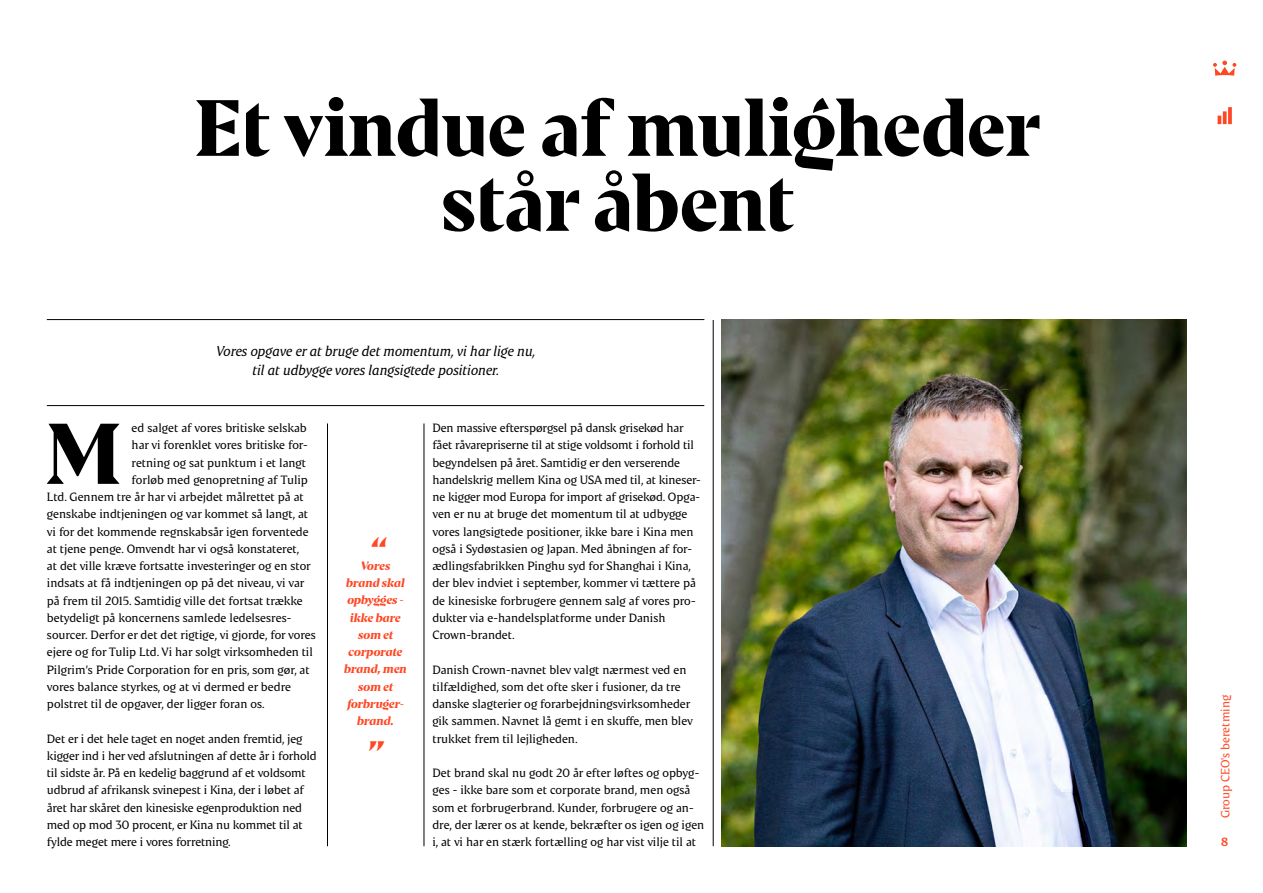
<style>
.page{position:relative;width:1263px;height:893px;background:#fff}
.page>*{position:absolute;margin:0;border:0;box-sizing:border-box;transform-origin:0 0}
.t1{font:700 85.95px "Danish Crown Display";color:#000}
.t2{font:700 79.5px/75px "Danish Crown Display";color:#000;text-align:center}
.t3{font:italic 700 36.75px "Danish Crown Display";color:#ff4724}
.t4{font:italic 14.25px/18.8px "Danish Crown Text";color:#000;text-align:center}
.t5{font:12px/17.2px "Danish Crown Text";letter-spacing:-.005em;color:#000}
.t6{font:italic 700 12px/17.2px "Danish Crown Display";color:#ff4724;text-align:center}
.t7{font:12px "Danish Crown Text";color:#ff4724}
.t8{font:700 12px "Danish Crown Text";color:#ff4724}
</style>
<div class="page">
<hr style="left:327px;top:423px;width:1px;height:423px;background:#000">
<hr style="left:424px;top:423px;width:1px;height:423px;background:#000">
<hr style="left:713px;top:320px;width:1px;height:526px;background:#000">
<hr style="left:47px;top:405px;width:657px;height:1px;background:#000">
<hr style="left:47px;top:319px;width:657px;height:1px;background:#000">
<img style="left:722px;top:320px;width:464px;height:526px">
<svg style="left:1217px;top:111px;width:9px;height:13px"></svg>
<svg style="left:1228px;top:107px;width:4px;height:17px"></svg>
<svg style="left:1213px;top:61px;width:23px;height:15px"></svg>
<h2 class="t2" style="left:194px;top:89px;width:849px">Et vindue af muligheder står åbent</h2>
<p class="t4" style="left:216px;top:342px;width:321px">Vores opgave er at bruge det momentum, vi har lige nu, til at udbygge vores langsigtede positioner.</p>
<h1 class="t1" style="left:45px;top:399px;width:77px">M</h1>
<p class="t5" style="left:132px;top:419px;width:176px">ed salget af vores britiske selskab</p>
<p class="t5" style="left:132px;top:436px;width:178px">har vi forenklet vores britiske for-</p>
<p class="t5" style="left:132px;top:454px;width:176px">retning og sat punktum i et langt</p>
<p class="t5" style="left:132px;top:471px;width:178px">forløb med genopretning af Tulip</p>
<p class="t5" style="left:47px;top:488px;width:258px">Ltd. Gennem tre år har vi arbejdet målrettet på at</p>
<p class="t5" style="left:47px;top:505px;width:263px">genskabe indtjeningen og var kommet så langt, at</p>
<p class="t5" style="left:47px;top:522px;width:263px">vi for det kommende regnskabsår igen forventede</p>
<p class="t5" style="left:47px;top:540px;width:254px">at tjene penge. Omvendt har vi også konstateret,</p>
<p class="t5" style="left:47px;top:557px;width:265px">at det ville kræve fortsatte investeringer og en stor</p>
<p class="t5" style="left:47px;top:574px;width:259px">indsats at få indtjeningen op på det niveau, vi var</p>
<p class="t5" style="left:47px;top:591px;width:257px">på frem til 2015. Samtidig ville det fortsat trække</p>
<p class="t5" style="left:47px;top:609px;width:246px">betydeligt på koncernens samlede ledelsesres-</p>
<p class="t5" style="left:47px;top:626px;width:270px">sourcer. Derfor er det det rigtige, vi gjorde, for vores</p>
<p class="t5" style="left:47px;top:643px;width:267px">ejere og for Tulip Ltd. Vi har solgt virksomheden til</p>
<p class="t5" style="left:47px;top:660px;width:264px">Pilgrim’s Pride Corporation for en pris, som gør, at</p>
<p class="t5" style="left:47px;top:678px;width:246px">vores balance styrkes, og at vi dermed er bedre</p>
<p class="t5" style="left:47px;top:695px;width:219px">polstret til de opgaver, der ligger foran os.</p>
<p class="t5" style="left:47px;top:729px;width:271px">Det er i det hele taget en noget anden fremtid, jeg kigger ind i her ved afslutningen af dette år i forhold til sidste år. På en kedelig baggrund af et voldsomt udbrud af afrikansk svinepest i Kina, der i løbet af året har skåret den kinesiske egenproduktion ned med op mod 30 procent, er Kina nu kommet til at fylde meget mere i vores forretning.</p>
<h3 class="t3" style="left:369px;top:527px;width:19px">“</h3>
<p class="t6" style="left:344px;top:557px;width:64px">Vores brand skal opbygges - ikke bare som et corporate brand, men som et forbruger&shy;brand.</p>
<h3 class="t3" style="left:365px;top:731px;width:20px">”</h3>
<p class="t5" style="left:432px;top:419px;width:270px">Den massive efterspørgsel på dansk grisekød har fået råvarepriserne til at stige voldsomt i forhold til begyndelsen på året. Samtidig er den verserende handelskrig mellem Kina og USA med til, at kineser&shy;ne kigger mod Europa for import af grisekød. Opga&shy;ven er nu at bruge det momentum til at udbygge vores langsigtede positioner, ikke bare i Kina men også i Sydøstasien og Japan. Med åbningen af for&shy;ædlingsfabrikken Pinghu syd for Shanghai i Kina, der blev indviet i september, kommer vi tættere på de kinesiske forbrugere gennem salg af vores pro&shy;dukter via e-handelsplatforme under Danish Crown-brandet.</p>
<p class="t5" style="left:432px;top:660px;width:262px">Danish Crown-navnet blev valgt nærmest ved en tilfældighed, som det ofte sker i fusioner, da tre danske slagterier og forarbejdningsvirksomheder gik sammen. Navnet lå gemt i en skuffe, men blev trukket frem til lejligheden.</p>
<p class="t5" style="left:432px;top:764px;width:273px">Det brand skal nu godt 20 år efter løftes og opbyg&shy;ges - ikke bare som et corporate brand, men også som et forbrugerbrand. Kunder, forbrugere og an&shy;dre, der lærer os at kende, bekræfter os igen og igen i, at vi har en stærk fortælling og har vist vilje til at</p>
<p class="t7" style="left:1218px;top:818px;width:124px;rotate:-90deg">Group CEO's beretming</p>
<p class="t8" style="left:1221px;top:834px;width:9px">8</p>
</div>
